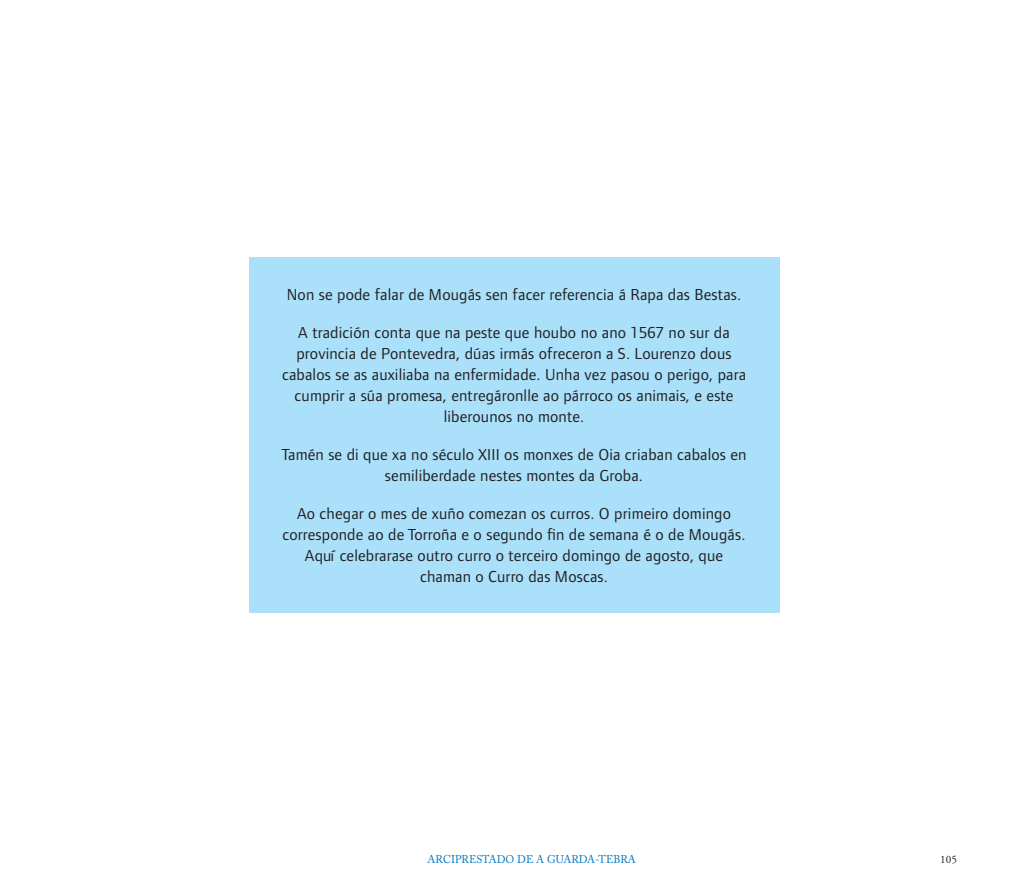
<style>
.page{position:relative;width:1021px;height:893px;background:#fff}
.page>*{position:absolute;margin:0;border:0;box-sizing:border-box;transform-origin:0 0}
.t1{font:16.5px/21px "Foundry Form Sans";letter-spacing:.01em;color:#231f20;text-align:center}
.t2{font:11.25px "Adobe Caslon";color:#0077c0;scale:.95 1}
.t3{font:11.25px "Adobe Garamond";color:#231f20}
</style>
<div class="page">
<div style="left:249px;top:257px;width:530px;height:355px;background:#aae0f9"></div>
<p class="t1" style="left:287px;top:284px;width:456px">Non se pode falar de Mougás sen facer referencia á Rapa das Bestas.</p>
<p class="t1" style="left:282px;top:322px;width:465px">A tradición conta que na peste que houbo no ano 1567 no sur da provincia de Pontevedra, dúas irmás ofreceron a S. Lourenzo dous cabalos se as auxiliaba na enfermidade. Unha vez pasou o perigo, para cumprir a súa promesa, entregáronlle ao párroco os animais, e este liberounos no monte.</p>
<p class="t1" style="left:281px;top:444px;width:466px">Tamén se di que xa no século XIII os monxes de Oia criaban cabalos en semiliberdade nestes montes da Groba.</p>
<p class="t1" style="left:282px;top:503px;width:464px">Ao chegar o mes de xuño comezan os curros. O primeiro domingo corresponde ao de Torroña e o segundo fin de semana é o de Mougás.<br>Aquí celebrarase outro curro o terceiro domingo de agosto, que chaman o Curro das Moscas.</p>
<p class="t2" style="left:427px;top:853px;width:216px">ARCIPRESTADO DE A GUARDA-TEBRA</p>
<p class="t3" style="left:940px;top:854px;width:18px">105</p>
</div>
